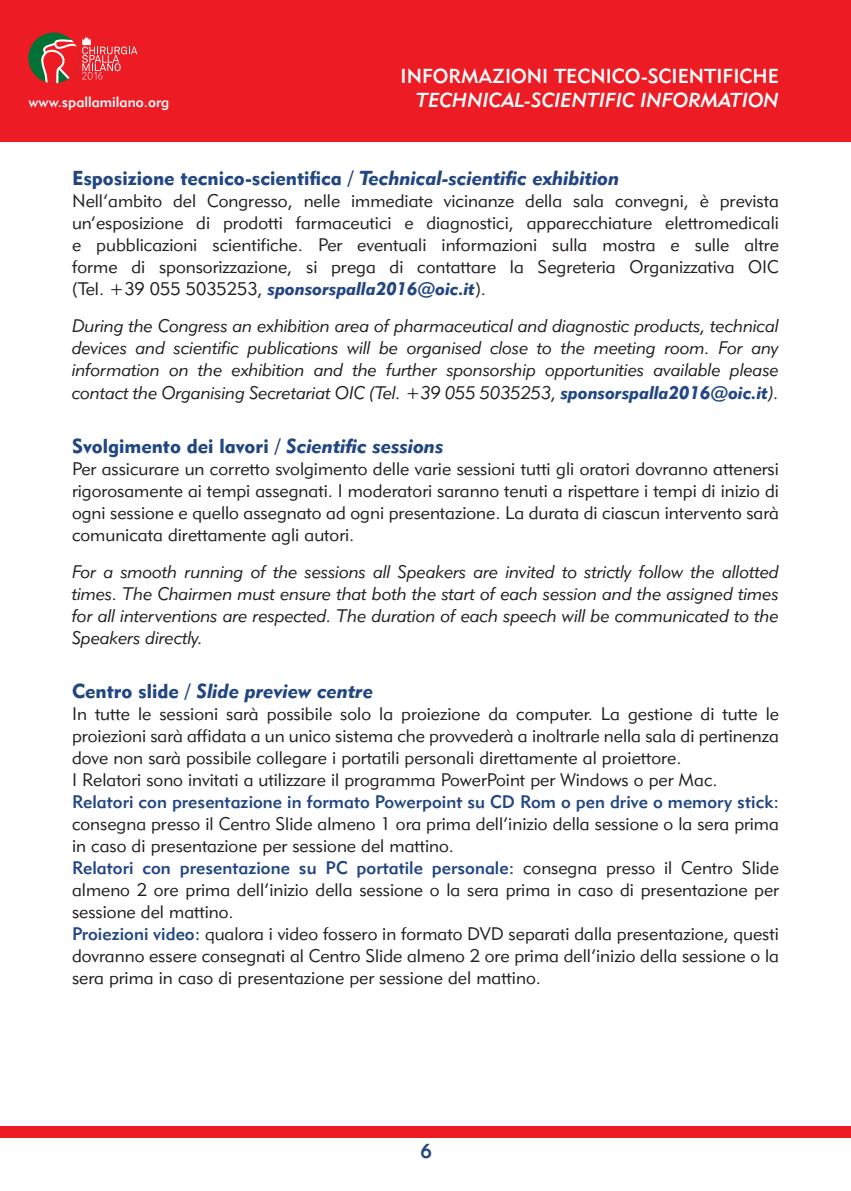
<style>
.page{position:relative;width:851px;height:1191px;background:#fff}
.page>*{position:absolute;margin:0;border:0;box-sizing:border-box;transform-origin:0 0}
.t1{font:20px "Geometric 415 BT Black A";color:#224682}
.t2{font:20px "Geometric 415 BT Medium A";color:#fff}
.t3{font:20px "Geometric 415 BT Medium Italic A";color:#fff}
.t4{font:20px "Geometric 415 BT Black Italic A";color:#224682}
.t5{font:20px "Geometric 415 BT Medium A";color:#224682}
.t6{font:18px/22px "Geometric 415 BT Lite A";color:#231f20}
.t7{font:18px/22px "Geometric 415 BT Lite Italic A";color:#231f20;text-align:justify}
.t8{font:18px "Geometric 415 BT Medium A";color:#224682}
.t9{font:18px "Geometric 415 BT Black Italic A";color:#224682}
.t10{font:14.6px "Geometric 415 BT Medium A";color:#fff}
.s1{font-family:"Geometric 415 BT Black Italic A"}
.s2{font-family:"Geometric 415 BT Lite A";color:#231f20}
.s3{font-family:"Geometric 415 BT Black Italic A";color:#224682}
.s4{font-family:"Geometric 415 BT Black A"}
.s5{font-family:"Geometric 415 BT Medium A";color:#224682}
</style>
<div class="page">
<div style="left:0;top:0;width:850px;height:142px;background:#ed1c24"></div>
<div style="left:0;top:1126px;width:850px;height:11px;background:#ed1c24"></div>
<div style="left:28px;top:33px;width:51px;height:50px;background:#007236;border-radius:50%"></div>
<svg style="left:41px;top:37px;width:96px;height:46px"></svg>
<p class="t2" style="left:400px;top:69px;width:380px">INFORMAZIONI TECNICO-SCIENTIFICHE</p>
<p class="t10" style="left:28px;top:96px;width:142px">www.spallamilano.org</p>
<p class="t3" style="left:416px;top:93px;width:364px">TECHNICAL-SCIENTIFIC INFORMATION</p>
<p class="t1" style="left:72px;top:171px;width:549px">Esposizione tecnico-scientifica / <span class="s1">Technical-scientific exhibition</span></p>
<p class="t6" style="left:72px;top:192px;width:708px;text-align:justify">Nell’ambito del Congresso, nelle immediate vicinanze della sala convegni, è prevista un’esposizione di prodotti farmaceutici e diagnostici, apparecchiature elettromedicali e pubblicazioni scientifiche. Per eventuali informazioni sulla mostra e sulle altre forme di sponsorizzazione, si prega di contattare la Segreteria Organizzativa OIC</p>
<p class="t9" style="left:72px;top:282px;width:415px"><span class="s2">(Tel. +39 055 5035253,</span> sponsorspalla2016@oic.it<span class="s2">).</span></p>
<p class="t7" style="left:72px;top:317px;width:708px">During the Congress an exhibition area of pharmaceutical and diagnostic products, technical devices and scientific publications will be organised close to the meeting room. For any information on the exhibition and the further sponsorship opportunities available please contact the Organising Secretariat OIC (Tel. +39 055 5035253, <span class="s3">sponsorspalla2016@oic.it</span>).</p>
<p class="t1" style="left:72px;top:438px;width:373px">Svolgimento dei lavori / <span class="s1">Scientific sessions</span></p>
<p class="t6" style="left:72px;top:459px;width:708px;text-align:justify">Per assicurare un corretto svolgimento delle varie sessioni tutti gli oratori dovranno attenersi rigorosamente ai tempi assegnati. I moderatori saranno tenuti a rispettare i tempi di inizio di ogni sessione e quello assegnato ad ogni presentazione. La durata di ciascun intervento sarà comunicata direttamente agli autori.</p>
<p class="t7" style="left:72px;top:562px;width:708px">For a smooth running of the sessions all Speakers are invited to strictly follow the allotted times. The Chairmen must ensure that both the start of each session and the assigned times for all interventions are respected. The duration of each speech will be communicated to the Speakers directly.</p>
<p class="t4" style="left:72px;top:683px;width:303px"><span class="s4">Centro slide /</span> Slide preview centre</p>
<p class="t6" style="left:72px;top:704px;width:708px">In tutte le sessioni sarà possibile solo la proiezione da computer. La gestione di tutte le proiezioni sarà affidata a un unico sistema che provvederà a inoltrarle nella sala di pertinenza dove non sarà possibile collegare i portatili personali direttamente al proiettore.<br>I Relatori sono invitati a utilizzare il programma PowerPoint per Windows o per Mac.</p>
<p class="t8" style="left:72px;top:794px;width:708px">Relatori con presentazione in formato Powerpoint su CD Rom o pen drive o memory stick:</p>
<p class="t6" style="left:72px;top:814px;width:708px">consegna presso il Centro Slide almeno 1 ora prima dell’inizio della sessione o la sera prima in caso di presentazione per sessione del mattino.</p>
<p class="t8" style="left:72px;top:860px;width:708px">Relatori con presentazione su PC portatile personale: <span class="s2">consegna presso il Centro Slide</span></p>
<p class="t6" style="left:72px;top:880px;width:708px">almeno 2 ore prima dell’inizio della sessione o la sera prima in caso di presentazione per sessione del mattino.<br><span class="s5">Proiezioni video:</span> qualora i video fossero in formato DVD separati dalla presentazione, questi dovranno essere consegnati al Centro Slide almeno 2 ore prima dell’inizio della sessione o la sera prima in caso di presentazione per sessione del mattino.</p>
<p class="t5" style="left:420px;top:1143px;width:13px">6</p>
</div>
